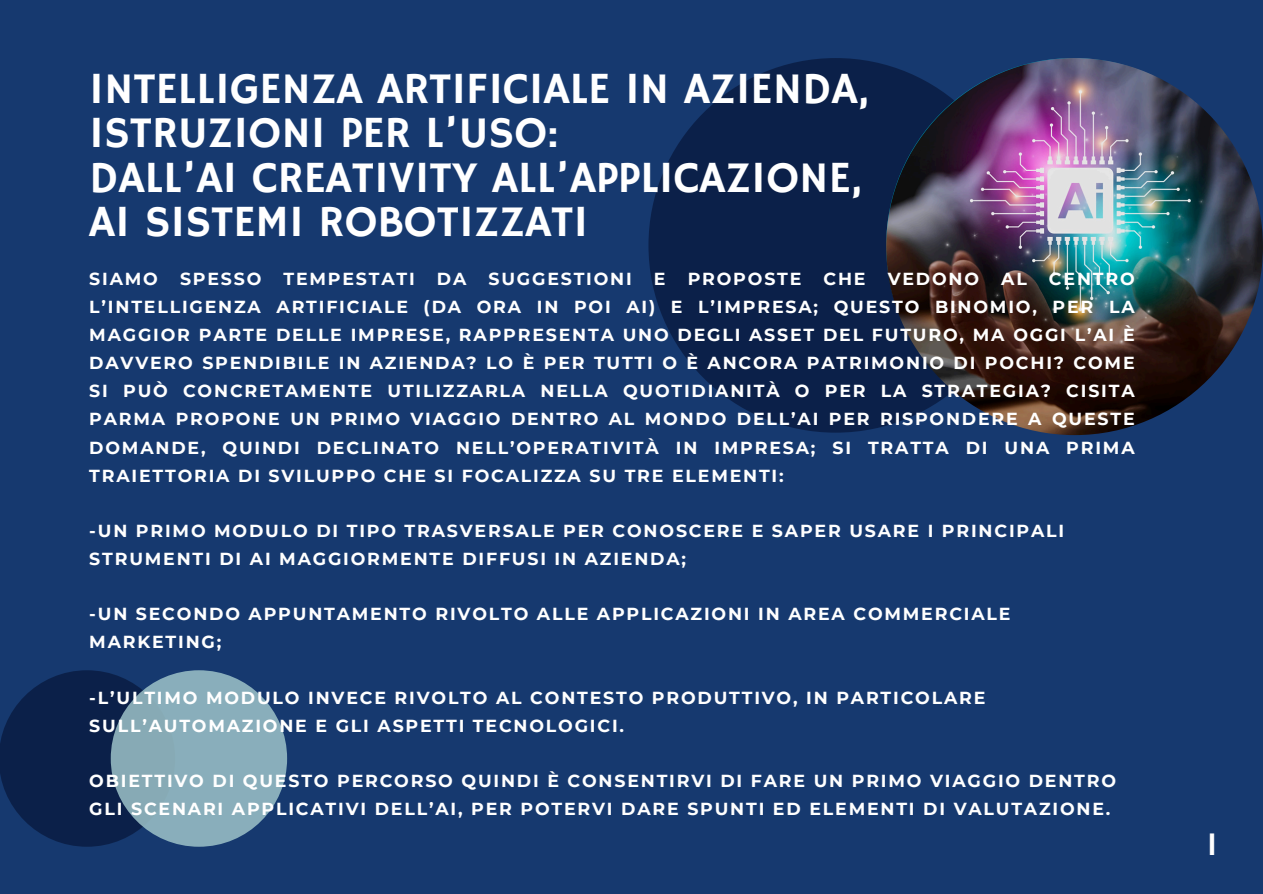
<style>
.page{position:relative;width:1263px;height:894px;background:#fff}
.page>*{position:absolute;margin:0;border:0;box-sizing:border-box;transform-origin:0 0}
.t1{font:44.4px/44.1px "Hammersmith One";color:#fff}
.t2{font:33.6px "Hammersmith One";color:#fff}
.t3{font:700 17.4px/28.2px "Montserrat";letter-spacing:.105em;color:#fff}
</style>
<div class="page">
<div style="left:0;top:0;width:1263px;height:893px;background:#16396f"></div>
<div style="left:648px;top:58px;width:375px;height:374px;background:#0b2049;border-radius:50%"></div>
<svg style="left:0;top:670px;width:175px;height:176px"></svg>
<div style="left:111px;top:670px;width:176px;height:176px;background:#89aebb;border-radius:50%"></div>
<img style="left:886px;top:58px;width:377px;height:377px;border-radius:50%">
<p class="t1" style="left:89px;top:69px;width:781px">INTELLIGENZA ARTIFICIALE IN AZIENDA,<br>ISTRUZIONI PER L’USO:<br>DALL’AI CREATIVITY ALL’APPLICAZIONE,<br>AI SISTEMI ROBOTIZZATI</p>
<p class="t3" style="left:89px;top:264px;width:1047px;text-align:justify;text-indent:960px">CENTRO L’INTELLIGENZA ARTIFICIALE (DA ORA IN POI AI) E L’IMPRESA; QUESTO BINOMIO, PER LA MAGGIOR PARTE DELLE IMPRESE, RAPPRESENTA UNO DEGLI ASSET DEL FUTURO, MA OGGI L’AI È DAVVERO SPENDIBILE IN AZIENDA? LO È PER TUTTI O È ANCORA PATRIMONIO DI POCHI? COME SI PUÒ CONCRETAMENTE UTILIZZARLA NELLA QUOTIDIANITÀ O PER LA STRATEGIA? CISITA PARMA PROPONE UN PRIMO VIAGGIO DENTRO AL MONDO DELL’AI PER RISPONDERE A QUESTE DOMANDE, QUINDI DECLINATO NELL’OPERATIVITÀ IN IMPRESA; SI TRATTA DI UNA PRIMA TRAIETTORIA DI SVILUPPO CHE SI FOCALIZZA SU TRE ELEMENTI:</p>
<p class="t3" style="left:89px;top:264px;width:70px">SIAMO</p>
<p class="t3" style="left:180px;top:264px;width:83px">SPESSO</p>
<p class="t3" style="left:283px;top:264px;width:133px">TEMPESTATI</p>
<p class="t3" style="left:437px;top:264px;width:31px">DA</p>
<p class="t3" style="left:488px;top:264px;width:145px">SUGGESTIONI</p>
<p class="t3" style="left:654px;top:264px;width:13px">E</p>
<p class="t3" style="left:688px;top:264px;width:115px">PROPOSTE</p>
<p class="t3" style="left:823px;top:264px;width:44px">CHE</p>
<p class="t3" style="left:888px;top:264px;width:93px">VEDONO</p>
<p class="t3" style="left:1001px;top:264px;width:27px">AL</p>
<p class="t3" style="left:89px;top:516px;width:976px">-UN PRIMO MODULO DI TIPO TRASVERSALE PER CONOSCERE E SAPER USARE I PRINCIPALI<br>STRUMENTI DI AI MAGGIORMENTE DIFFUSI IN AZIENDA;</p>
<h1 class="t3" style="left:89px;top:599px;width:923px">-UN SECONDO APPUNTAMENTO RIVOLTO ALLE APPLICAZIONI IN AREA COMMERCIALE<br>MARKETING;</h1>
<p class="t3" style="left:89px;top:683px;width:898px">-L’ULTIMO MODULO INVECE RIVOLTO AL CONTESTO PRODUTTIVO, IN PARTICOLARE<br>SULL’AUTOMAZIONE E GLI ASPETTI TECNOLOGICI.</p>
<p class="t3" style="left:89px;top:766px;width:1028px">OBIETTIVO DI QUESTO PERCORSO QUINDI È CONSENTIRVI DI FARE UN PRIMO VIAGGIO DENTRO<br>GLI SCENARI APPLICATIVI DELL’AI, PER POTERVI DARE SPUNTI ED ELEMENTI DI VALUTAZIONE.</p>
<p class="t2" style="left:1206px;top:824px;width:13px">1</p>
</div>
